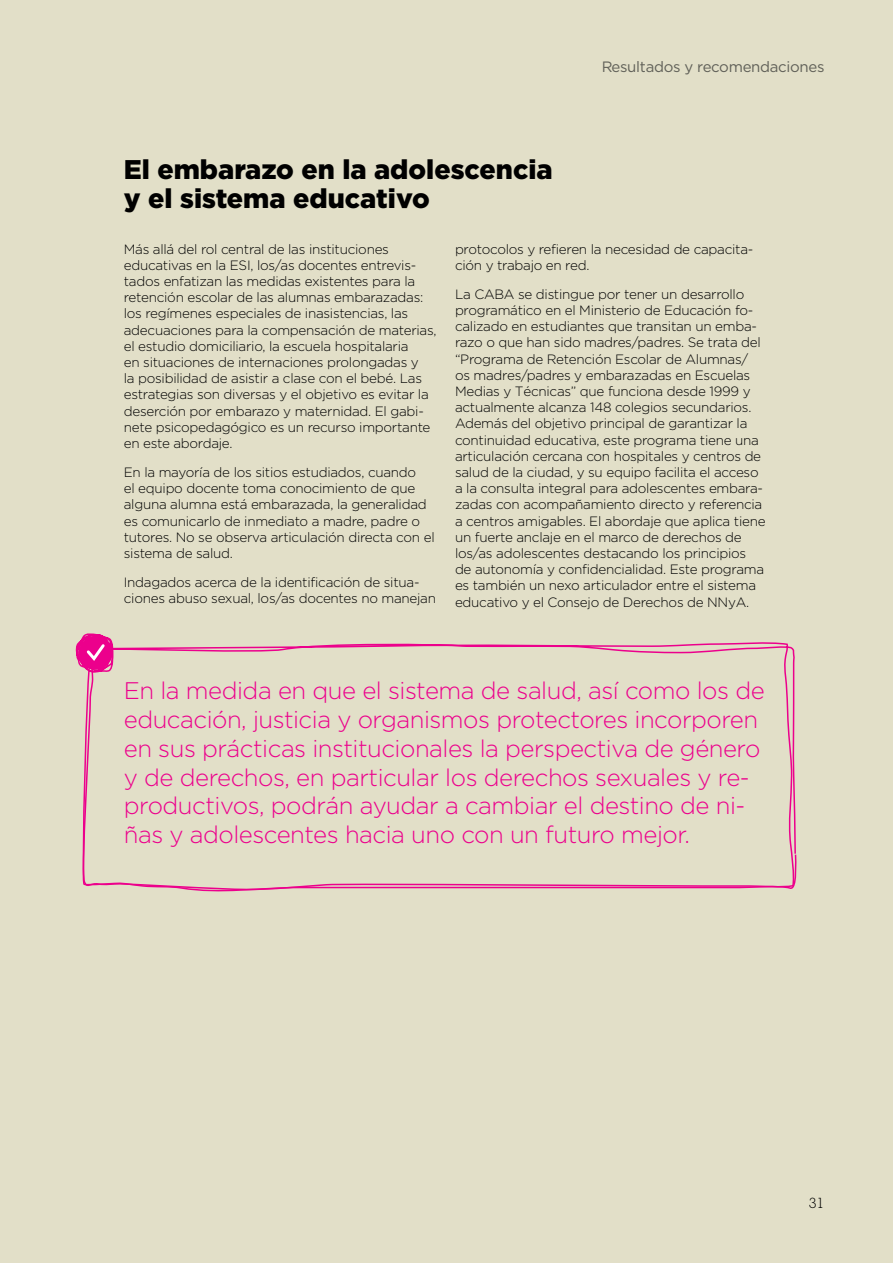
<style>
.page{position:relative;width:893px;height:1263px;background:#e2dfc8}
.page>*{position:absolute;margin:0;border:0;box-sizing:border-box;transform-origin:0 0}
.t1{font:900 27px/28.5px "Gotham";color:#000}
.t2{font:300 24px/28.8px "Gotham";letter-spacing:-.02em;color:#ec008c}
.t3{font:15px "Gotham";letter-spacing:-.02em;color:#6d6e71}
.t4{font:300 15px "Rockwell Std";color:#000}
.t5{font:300 13.5px/16.2px "Gotham";letter-spacing:-.02em;color:#000}
</style>
<div class="page">
<svg style="left:114px;top:642px;width:681px;height:13px"></svg>
<svg style="left:82px;top:655px;width:715px;height:237px"></svg>
<svg style="left:75px;top:633px;width:39px;height:40px"></svg>
<p class="t3" style="left:601px;top:58px;width:225px">Resultados y recomendaciones</p>
<h1 class="t1" style="left:124px;top:155px;width:430px">El embarazo en la adolescencia y el sistema educativo</h1>
<p class="t5" style="left:124px;top:241px;width:314px">Más allá del rol central de las instituciones educativas en la ESI, los/as docentes entrevis&shy;tados enfatizan las medidas existentes para la retención escolar de las alumnas embarazadas: los regímenes especiales de inasistencias, las adecuaciones para la compensación de materias, el estudio domiciliario, la escuela hospitalaria<br>en situaciones de internaciones prolongadas y<br>la posibilidad de asistir a clase con el bebé. Las estrategias son diversas y el objetivo es evitar la deserción por embarazo y maternidad. El gabi&shy;nete psicopedagógico es un recurso importante en este abordaje.</p>
<p class="t5" style="left:124px;top:464px;width:312px">En la mayoría de los sitios estudiados, cuando<br>el equipo docente toma conocimiento de que alguna alumna está embarazada, la generalidad es comunicarlo de inmediato a madre, padre o tutores. No se observa articulación directa con el sistema de salud.</p>
<p class="t5" style="left:124px;top:574px;width:314px">Indagados acerca de la identificación de situa&shy;ciones abuso sexual, los/as docentes no manejan</p>
<p class="t5" style="left:455px;top:241px;width:300px">protocolos y refieren la necesidad de capacita&shy;ción y trabajo en red.</p>
<p class="t5" style="left:455px;top:286px;width:312px">La CABA se distingue por tener un desarrollo programático en el Ministerio de Educación fo&shy;calizado en estudiantes que transitan un emba&shy;razo o que han sido madres/padres. Se trata del “Programa de Retención Escolar de Alumnas/ os madres/padres y embarazadas en Escuelas Medias y Técnicas” que funciona desde 1999 y actualmente alcanza 148 colegios secundarios.<br>Además del objetivo principal de garantizar la continuidad educativa, este programa tiene una articulación cercana con hospitales y centros de salud de la ciudad, y su equipo facilita el acceso a la consulta integral para adolescentes embara&shy;zadas con acompañamiento directo y referencia a centros amigables. El abordaje que aplica tiene un fuerte anclaje en el marco de derechos de los/as adolescentes destacando los principios de autonomía y confidencialidad. Este programa es también un nexo articulador entre el sistema educativo y el Consejo de Derechos de NNyA.</p>
<p class="t2" style="left:124px;top:676px;width:642px">En la medida en que el sistema de salud, así como los de educación, justicia y organismos protectores incorporen en sus prácticas institucionales la perspectiva de género y de derechos, en particular los derechos sexuales y re&shy;productivos, podrán ayudar a cambiar el destino de ni&shy;ñas y adolescentes hacia uno con un futuro mejor.</p>
<p class="t4" style="left:809px;top:1194px;width:17px">31</p>
</div>
